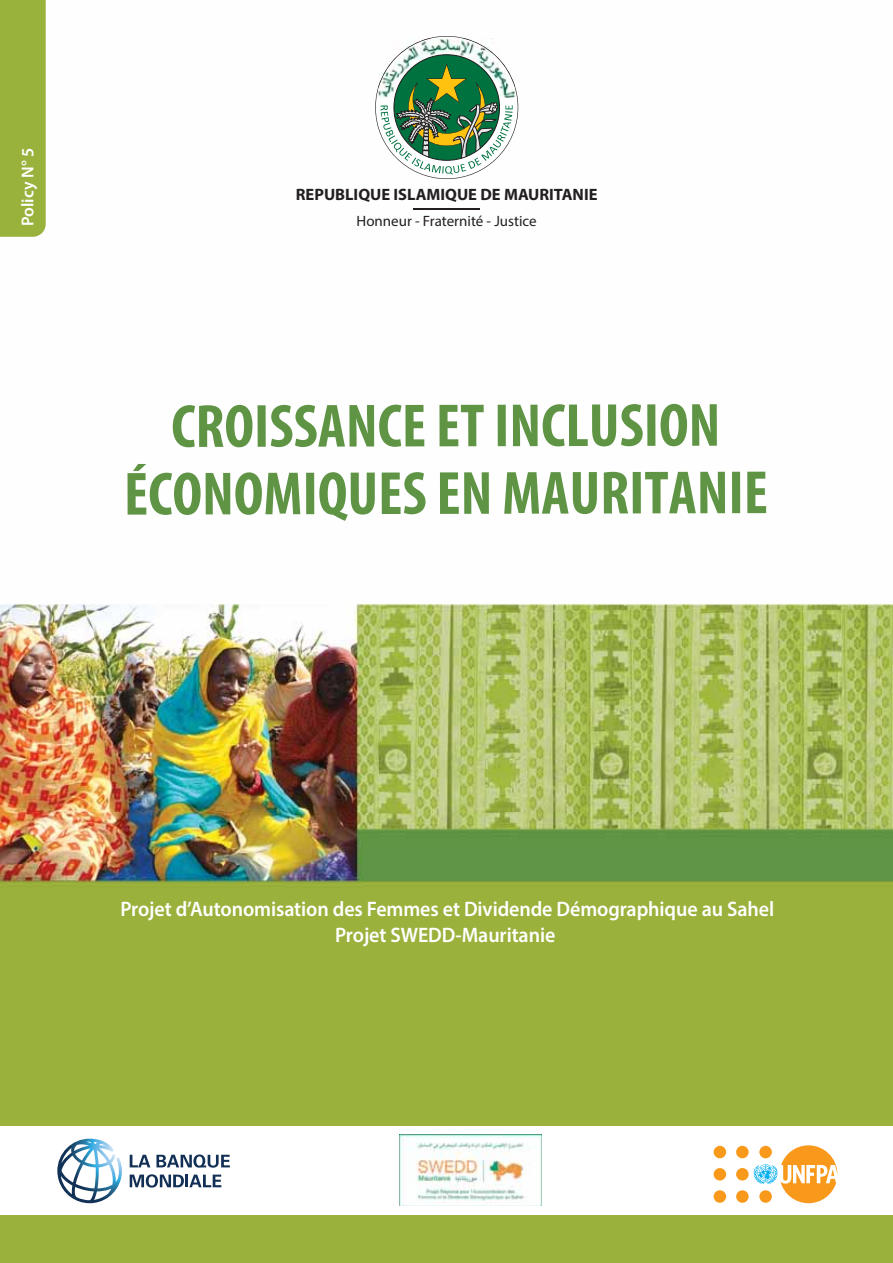
<style>
.page{position:relative;width:893px;height:1263px;background:#fff}
.page>*{position:absolute;margin:0;border:0;box-sizing:border-box;transform-origin:0 0}
.t1{font:700 condensed 61.5px/67.5px "Myriad Pro";color:#5e9444;text-align:center}
.t2{font:600 21px/25.2px "Myriad Pro";letter-spacing:-.005em;color:#fff;text-align:center;scale:.95 1}
.t3{font:600 17.25px "Myriad Pro";color:#fff}
.t4{font:700 16.5px "Myriad Pro";color:#231f20}
.t5{font:15px "Myriad Pro";color:#231f20}
</style>
<div class="page">
<img style="left:0;top:102px;width:893px;height:1161px">
<div style="left:0;top:0;width:46px;height:237px;background:#98b23c"></div>
<hr style="left:413px;top:209px;width:67px;height:1px;background:#231f20">
<svg style="left:375px;top:36px;width:143px;height:143px"></svg>
<div style="left:0;top:1127px;width:893px;height:88px;background:#fff"></div>
<div style="left:736px;top:1168px;width:13px;height:12px;background:#f8991c;border-radius:50%"></div>
<div style="left:736px;top:1190px;width:13px;height:13px;background:#f8991c;border-radius:50%"></div>
<div style="left:736px;top:1146px;width:13px;height:12px;background:#f8991c;border-radius:50%"></div>
<div style="left:714px;top:1168px;width:12px;height:12px;background:#f8991c;border-radius:50%"></div>
<div style="left:714px;top:1190px;width:12px;height:13px;background:#f8991c;border-radius:50%"></div>
<div style="left:714px;top:1146px;width:12px;height:12px;background:#f8991c;border-radius:50%"></div>
<svg style="left:754px;top:1145px;width:83px;height:58px"></svg>
<svg style="left:57px;top:1139px;width:65px;height:64px"></svg>
<svg style="left:130px;top:1155px;width:20px;height:12px"></svg>
<svg style="left:156px;top:1154px;width:74px;height:14px"></svg>
<svg style="left:130px;top:1174px;width:91px;height:13px"></svg>
<img style="left:400px;top:1134px;width:141px;height:72px">
<p class="t3" style="left:21px;top:226px;width:80px;rotate:-90deg">Policy N° 5</p>
<p class="t4" style="left:296px;top:188px;width:303px">REPUBLIQUE ISLAMIQUE DE MAURITANIE</p>
<p class="t5" style="left:357px;top:215px;width:182px">Honneur - Fraternité - Justice</p>
<h1 class="t1" style="left:124px;top:391px;width:646px">CROISSANCE ET INCLUSION<br>ÉCONOMIQUES EN MAURITANIE</h1>
<p class="t2" style="left:120px;top:899px;width:690px">Projet d’Autonomisation des Femmes et Dividende Démographique au Sahel<br>Projet SWEDD-Mauritanie</p>
</div>
